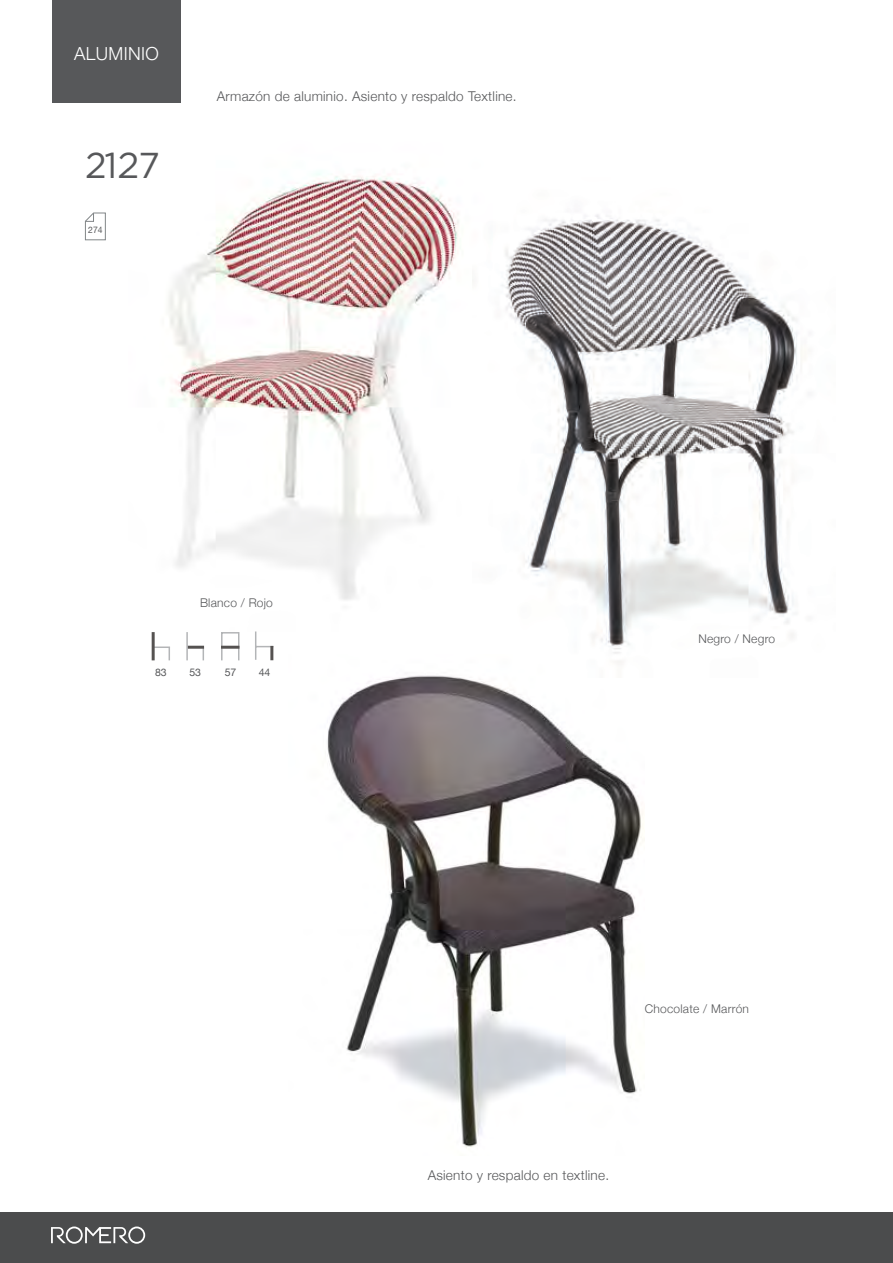
<style>
.page{position:relative;width:893px;height:1263px;background:#fff}
.page>*{position:absolute;margin:0;border:0;box-sizing:border-box;transform-origin:0 0}
.t1{font:36px "Gotham";color:#57585a}
.t2{font:300 18px "Helvetica Neue";letter-spacing:.02em;color:#fff}
.t3{font:300 13.5px "Helvetica Neue";letter-spacing:.02em;color:#57585a}
.t4{font:300 12px "Helvetica Neue";letter-spacing:.02em;color:#57585a}
.t5{font:10.5px "Helvetica Neue";color:#57585a}
.t6{font:9px "Helvetica Neue";color:#57585a;scale:.95 1}
</style>
<div class="page">
<div style="left:0;top:1212px;width:893px;height:51px;background:#4b4c4d"></div>
<svg style="left:51px;top:1226px;width:94px;height:18px"></svg>
<div style="left:52px;top:0;width:129px;height:102px;background:#57585a"></div>
<svg style="left:85px;top:212px;width:21px;height:29px"></svg>
<hr style="left:152px;top:632px;width:3px;height:28px;background:#0c0806">
<hr style="left:186px;top:632px;width:2px;height:28px;background:#939598">
<hr style="left:221px;top:632px;width:2px;height:28px;background:#939598">
<svg style="left:222px;top:632px;width:17px;height:28px"></svg>
<svg style="left:255px;top:631px;width:18px;height:29px"></svg>
<hr style="left:270px;top:646px;width:3px;height:14px;background:#0c0806">
<hr style="left:188px;top:646px;width:16px;height:3px;background:#0c0806">
<hr style="left:221px;top:646px;width:18px;height:3px;background:#0c0806">
<svg style="left:153px;top:646px;width:17px;height:14px"></svg>
<img style="left:168px;top:172px;width:291px;height:428px">
<img style="left:501px;top:214px;width:301px;height:440px">
<img style="left:327px;top:661px;width:316px;height:487px">
<p class="t2" style="left:74px;top:39px;width:86px">ALUMINIO</p>
<p class="t1" style="left:85px;top:142px;width:76px">2127</p>
<p class="t6" style="left:88px;top:223px;width:17px">274</p>
<p class="t3" style="left:217px;top:85px;width:301px">Armazón de aluminio. Asiento y respaldo Textline.</p>
<p class="t4" style="left:200px;top:593px;width:74px">Blanco / Rojo</p>
<p class="t5" style="left:155px;top:665px;width:13px">83</p>
<p class="t5" style="left:189px;top:665px;width:13px">53</p>
<p class="t5" style="left:225px;top:665px;width:13px">57</p>
<p class="t5" style="left:259px;top:665px;width:13px">44</p>
<p class="t4" style="left:698px;top:629px;width:78px">Negro / Negro</p>
<p class="t4" style="left:645px;top:999px;width:106px">Chocolate / Marrón</p>
<p class="t3" style="left:428px;top:1165px;width:183px">Asiento y respaldo en textline.</p>
</div>
